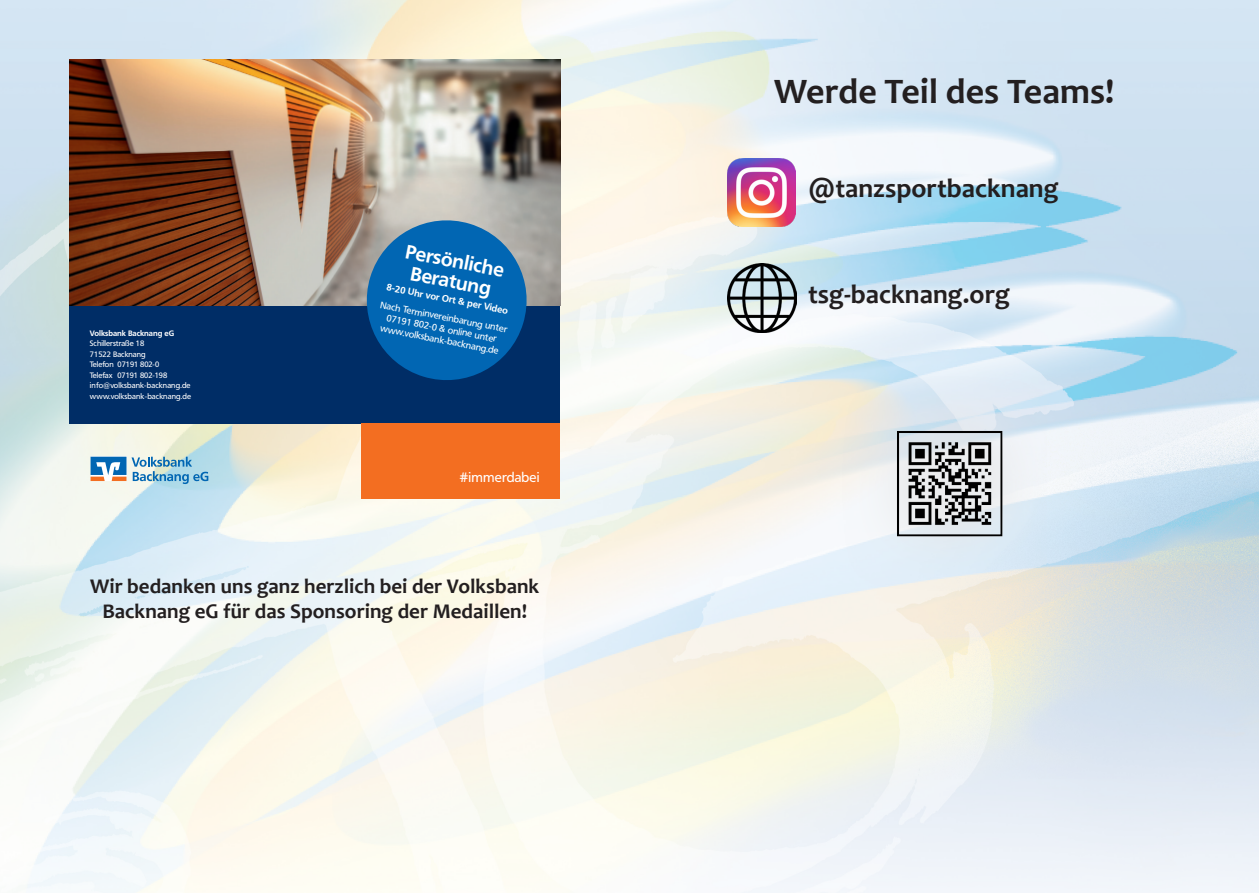
<style>
.page{position:relative;width:1259px;height:893px;background:#fff}
.page>*{position:absolute;margin:0;border:0;box-sizing:border-box;transform-origin:0 0}
.t1{font:700 36px "Candara";color:#231f20}
.t2{font:700 27px "Candara";color:#231f20}
.t3{font:700 21px/25.2px "Candara";color:#231f20;text-align:center}
.t4{font:700 19.35px/20.5px "Frutiger VR";color:#fff;text-align:center}
.t5{font:13.5px "Frutiger VR";letter-spacing:.01em;color:#fff}
.t6{font:9.45px/18.6px "Frutiger VR";color:#fff}
.t7{font:7.8px/10.5px "Frutiger VR";color:#fff}
.s1{font-weight:700}
</style>
<div class="page">
<img style="left:0;top:0;width:1259px;height:893px">
<div style="left:69px;top:306px;width:491px;height:118px;background:#002d66"></div>
<img style="left:69px;top:60px;width:491px;height:246px">
<svg style="left:357px;top:211px;width:179px;height:169px;background:#246ca5"></svg>
<div style="left:361px;top:424px;width:199px;height:75px;background:#f36e21"></div>
<svg style="left:91px;top:457px;width:117px;height:27px;background:#91bacf"></svg>
<img style="left:842px;top:376px;width:204px;height:215px">
<img style="left:727px;top:158px;width:69px;height:68px">
<img style="left:727px;top:264px;width:69px;height:68px">
<p class="t7" style="left:90px;top:328px;width:103px"><span class="s1">Volksbank Backnang eG<br></span>Schillerstraße 18<br>71522 Backnang<br>Telefon 07191 802-0<br>Telefax 07191 802-198 info@volksbank-backnang.de www.volksbank-backnang.de</p>
<p class="t4" style="left:408px;top:241px;width:102px;rotate:11deg">Persönliche<br>Beratung</p>
<p class="t6" style="left:386px;top:277px;width:131px;rotate:11deg"><span class="s1">8-20 Uhr vor Ort &amp; per Video<br></span>Nach Terminvereinbarung unter</p>
<p class="t6" style="left:384px;top:311px;width:122px;line-height:11.4px;text-align:center;rotate:11deg">07191 802-0 &amp; online unter www.volksbank-backnang.de</p>
<p class="t5" style="left:459px;top:469px;width:82px">#immerdabei</p>
<p class="t3" style="left:90px;top:573px;width:450px">Wir bedanken uns ganz herzlich bei der Volksbank<br>Backnang eG für das Sponsoring der Medaillen!</p>
<p class="t1" style="left:774px;top:68px;width:341px">Werde Teil des Teams!</p>
<p class="t2" style="left:808px;top:171px;width:252px">@tanzsportbacknang</p>
<p class="t2" style="left:808px;top:277px;width:203px">tsg-backnang.org</p>
</div>
